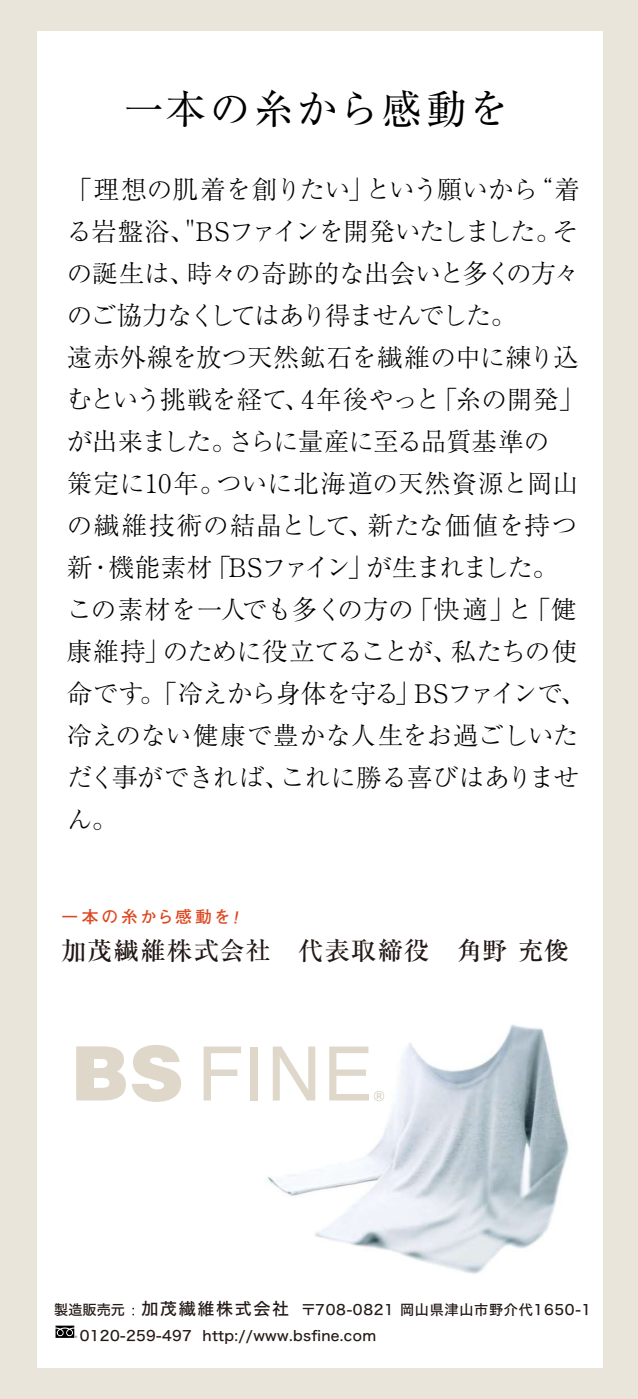
<style>
.page{position:relative;width:638px;height:1399px;background:#fff}
.page>*{position:absolute;margin:0;border:0;box-sizing:border-box;transform-origin:0 0}
.t1{font:40.42px "Ryumin Pro";letter-spacing:.055em;color:#000}
.t2{font:300 25.5px/42px "Ryumin Pro";letter-spacing:-.02em;color:#000}
.t3{font:500 25.12px "Ryumin Pro";letter-spacing:.04em;color:#231815}
.t4{font:700 16.73px "Futo Go B101 Pro";letter-spacing:.16em;color:#dc4820}
.t5{font:14.1px/25.7px "Hira Kaku Std N W5";letter-spacing:.025em;color:#231815}
.s1{font-size:16.95px}
</style>
<div class="page">
<div style="left:0;top:0;width:638px;height:1398px;background:#eae5da"></div>
<div style="left:37px;top:31px;width:565px;height:1336px;background:#fff"></div>
<img style="left:250px;top:1025px;width:319px;height:249px">
<svg style="left:76px;top:1046px;width:50px;height:54px"></svg>
<svg style="left:132px;top:1045px;width:49px;height:57px"></svg>
<svg style="left:203px;top:1046px;width:38px;height:54px"></svg>
<div style="left:250px;top:1046px;width:8px;height:54px;background:#ded7ca"></div>
<svg style="left:273px;top:1046px;width:42px;height:54px"></svg>
<svg style="left:329px;top:1046px;width:55px;height:55px"></svg>
<svg style="left:55px;top:1325px;width:22px;height:13px"></svg>
<h1 class="t1" style="left:124px;top:77px;width:387px">一本の糸から感動を</h1>
<p class="t2" style="left:67px;top:166px;width:520px">「理想の肌着を創りたい」という願いから“着る岩盤浴、"BSファインを開発いたしました。その誕生は、時々の奇跡的な出会いと多くの方々のご協力なくしてはあり得ませんでした。<br>遠赤外線を放つ天然鉱石を繊維の中に練り込むという挑戦を経て、4年後やっと「糸の開発」が出来ました。さらに量産に至る品質基準の<br>策定に10年。ついに北海道の天然資源と岡山の繊維技術の結晶として、新たな価値を持つ新・機能素材「BSファイン」が生まれました。この素材を一人でも多くの方の「快適」と「健康維持」のために役立てることが、私たちの使命です。「冷えから身体を守る」BSファインで、冷えのない健康で豊かな人生をお過ごしいただく事ができれば、これに勝る喜びはありません。</p>
<p class="t4" style="left:62px;top:903px;width:171px">一本の糸から感動を</p>
<p class="t3" style="left:61px;top:931px;width:509px">加茂繊維株式会社　代表取締役　角野 充俊</p>
<p class="t5" style="left:80px;top:1297px;width:513px;text-indent:-25px">製造販売元 <span class="s1">加茂繊維株式会社</span> 〒708-0821 岡山県津山市野介代1650-1<br>0120-259-497 http://www.bsfine.com</p>
</div>
